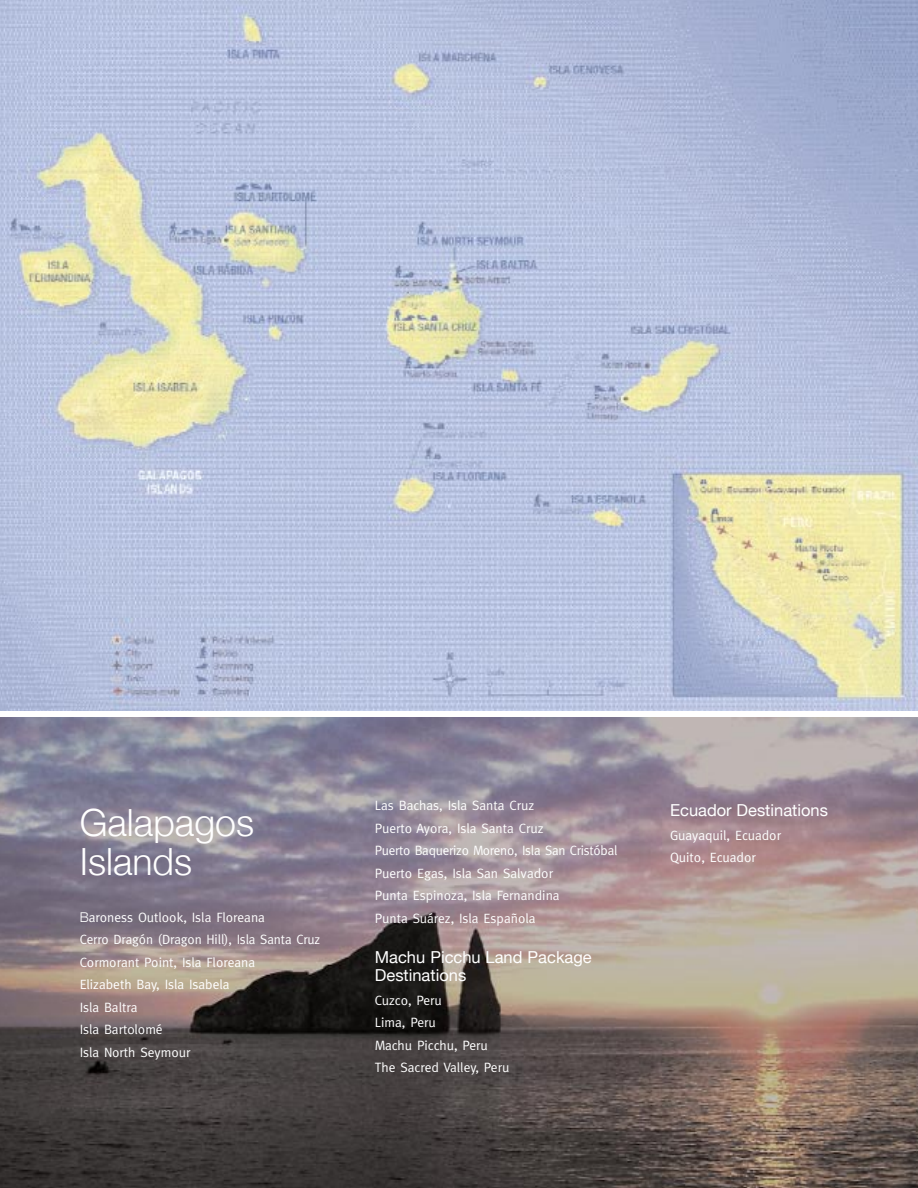
<style>
.page{position:relative;width:918px;height:1188px;background:#fff}
.page>*{position:absolute;margin:0;border:0;box-sizing:border-box;transform-origin:0 0}
.t1{font:300 37.5px/39px "Helvetica Neue";color:#fff}
.t2{font:16.5px/18px "Helvetica Neue";color:#fff}
.t3{font:13.5px/22.5px "Meta";color:#fff}
.s1{font-family:"Helvetica Neue";font-weight:300}
</style>
<div class="page">
<img style="left:0;top:0;width:918px;height:711px">
<img style="left:0;top:717px;width:918px;height:471px">
<p class="t1" style="left:80px;top:803px;width:176px">Galapagos<br>Islands</p>
<p class="t3" style="left:80px;top:906px;width:242px"><span class="s1">B</span>aroness Outlook, Isla Floreana<br>Cerro Dragón (Dragon Hill), Isla Santa Cruz<br>Cormorant Point, Isla Floreana<br>Elizabeth Bay, Isla Isabela<br>Isla Baltra<br>Isla Bart0lomé<br>Isla North Seymour</p>
<p class="t3" style="left:375px;top:794px;width:244px">Las Bachas, Isla Santa Cruz<br>Puerto Ayora, Isla Santa Cruz<br>Puerto Baquerizo Moreno, Isla San Cristóbal<br>Puerto Egas, Isla San Salvador<br>Punta Espinoza, Isla Fernandina<br>Punta Suárez, Isla Española</p>
<p class="t2" style="left:375px;top:947px;width:218px">Machu Picchu Land Package<br>Destinations</p>
<p class="t3" style="left:375px;top:989px;width:136px">Cuzco, Peru<br>Lima, Peru<br>Machu Picchu, Peru<br>The Sacred Valley, Peru</p>
<p class="t2" style="left:670px;top:800px;width:159px">Ecuador Destinations</p>
<p class="t3" style="left:670px;top:824px;width:112px">Guayaquil, Ecuador<br>Quito, Ecuador</p>
</div>
